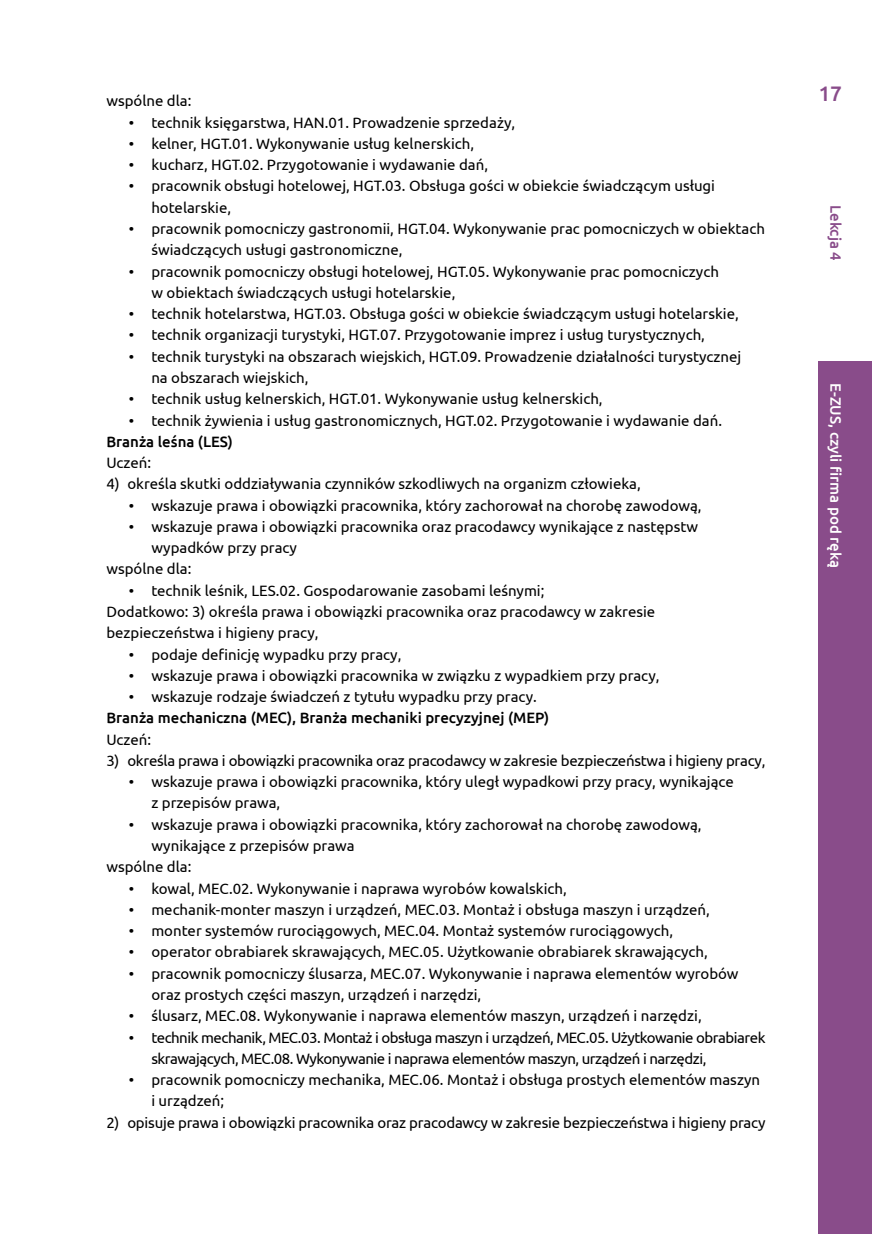
<style>
.page{position:relative;width:872px;height:1234px;background:#fff}
.page>*{position:absolute;margin:0;border:0;box-sizing:border-box;transform-origin:0 0}
.t1{font:500 21px "Ubuntu";color:#894c8a}
.Podstawowy{font:15px/21.3px "Ubuntu";color:#000}
._1{font:15px "Ubuntu";letter-spacing:-.015em;color:#000}
.Podstawowy-2{font:15px/21.3px "Ubuntu";letter-spacing:-.03em;color:#000}
.Podstawowy-3{font:500 15px "Ubuntu";color:#000}
.t2{font:500 15px "Ubuntu";color:#fff}
.t3{font:500 15px "Ubuntu";letter-spacing:-.005em;color:#894c8a}
</style>
<div class="page">
<div style="left:819px;top:361px;width:53px;height:872px;background:#894c8a"></div>
<p class="Podstawowy" style="left:106px;top:90px;width:87px">wspólne dla:</p>
<p class="Podstawowy" style="left:129px;top:111px;width:388px">• technik księgarstwa, HAN.01. Prowadzenie sprzedaży,</p>
<p class="Podstawowy" style="left:129px;top:132px;width:347px">• kelner, HGT.01. Wykonywanie usług kelnerskich,</p>
<p class="Podstawowy" style="left:129px;top:154px;width:361px">• kucharz, HGT.02. Przygotowanie i wydawanie dań,</p>
<p class="Podstawowy" style="left:151px;top:175px;width:565px;text-indent:-22px">• pracownik obsługi hotelowej, HGT.03. Obsługa gości w obiekcie świadczącym usługi hotelarskie,</p>
<p class="Podstawowy" style="left:151px;top:217px;width:615px;text-indent:-22px">• pracownik pomocniczy gastronomii, HGT.04. Wykonywanie prac pomocniczych w obiektach świadczących usługi gastronomiczne,</p>
<p class="Podstawowy" style="left:151px;top:260px;width:569px;text-indent:-22px">• pracownik pomocniczy obsługi hotelowej, HGT.05. Wykonywanie prac pomocniczych w obiektach świadczących usługi hotelarskie,</p>
<p class="Podstawowy" style="left:129px;top:302px;width:611px">• technik hotelarstwa, HGT.03. Obsługa gości w obiekcie świadczącym usługi hotelarskie,</p>
<p class="Podstawowy" style="left:129px;top:324px;width:577px">• technik organizacji turystyki, HGT.07. Przygotowanie imprez i usług turystycznych,</p>
<p class="Podstawowy" style="left:151px;top:345px;width:591px;text-indent:-22px">• technik turystyki na obszarach wiejskich, HGT.09. Prowadzenie działalności turystycznej na obszarach wiejskich,</p>
<p class="Podstawowy" style="left:129px;top:387px;width:475px">• technik usług kelnerskich, HGT.01. Wykonywanie usług kelnerskich,</p>
<p class="Podstawowy" style="left:129px;top:409px;width:594px">• technik żywienia i usług gastronomicznych, HGT.02. Przygotowanie i wydawanie dań.</p>
<p class="Podstawowy-3" style="left:106px;top:432px;width:128px">Branża leśna (LES)</p>
<p class="Podstawowy" style="left:106px;top:451px;width:46px">Uczeń:</p>
<p class="_1" style="left:106px;top:475px;width:536px">4) określa skutki oddziaływania czynników szkodliwych na organizm człowieka,</p>
<p class="Podstawowy" style="left:129px;top:494px;width:574px">• wskazuje prawa i obowiązki pracownika, który zachorował na chorobę zawodową,</p>
<p class="Podstawowy" style="left:151px;top:515px;width:548px;text-indent:-22px">• wskazuje prawa i obowiązki pracownika oraz pracodawcy wynikające z następstw wypadków przy pracy</p>
<p class="Podstawowy" style="left:106px;top:558px;width:87px">wspólne dla:</p>
<p class="Podstawowy" style="left:129px;top:579px;width:417px">• technik leśnik, LES.02. Gospodarowanie zasobami leśnymi;</p>
<p class="Podstawowy" style="left:106px;top:600px;width:550px">Dodatkowo: 3) określa prawa i obowiązki pracownika oraz pracodawcy w zakresie bezpieczeństwa i higieny pracy,</p>
<p class="Podstawowy" style="left:129px;top:643px;width:274px">• podaje definicję wypadku przy pracy,</p>
<p class="Podstawowy" style="left:129px;top:664px;width:532px">• wskazuje prawa i obowiązki pracownika w związku z wypadkiem przy pracy,</p>
<p class="Podstawowy" style="left:129px;top:685px;width:409px">• wskazuje rodzaje świadczeń z tytułu wypadku przy pracy.</p>
<p class="Podstawowy-3" style="left:106px;top:708px;width:444px">Branża mechaniczna (MEC), Branża mechaniki precyzyjnej (MEP)</p>
<p class="Podstawowy" style="left:106px;top:728px;width:46px">Uczeń:</p>
<p class="_1" style="left:106px;top:751px;width:660px">3) określa prawa i obowiązki pracownika oraz pracodawcy w zakresie bezpieczeństwa i higieny pracy,</p>
<p class="Podstawowy" style="left:151px;top:770px;width:584px;text-indent:-22px">• wskazuje prawa i obowiązki pracownika, który uległ wypadkowi przy pracy, wynikające z przepisów prawa,</p>
<p class="Podstawowy" style="left:151px;top:813px;width:551px;text-indent:-22px">• wskazuje prawa i obowiązki pracownika, który zachorował na chorobę zawodową, wynikające z przepisów prawa</p>
<p class="Podstawowy" style="left:106px;top:855px;width:87px">wspólne dla:</p>
<p class="Podstawowy" style="left:129px;top:876px;width:439px">• kowal, MEC.02. Wykonywanie i naprawa wyrobów kowalskich,</p>
<p class="Podstawowy" style="left:129px;top:898px;width:582px">• mechanik-monter maszyn i urządzeń, MEC.03. Montaż i obsługa maszyn i urządzeń,</p>
<p class="Podstawowy" style="left:129px;top:919px;width:546px">• monter systemów rurociągowych, MEC.04. Montaż systemów rurociągowych,</p>
<p class="Podstawowy" style="left:129px;top:940px;width:580px">• operator obrabiarek skrawających, MEC.05. Użytkowanie obrabiarek skrawających,</p>
<p class="Podstawowy" style="left:151px;top:962px;width:589px;text-indent:-22px">• pracownik pomocniczy ślusarza, MEC.07. Wykonywanie i naprawa elementów wyrobów oraz prostych części maszyn, urządzeń i narzędzi,</p>
<p class="Podstawowy" style="left:129px;top:1004px;width:574px">• ślusarz, MEC.08. Wykonywanie i naprawa elementów maszyn, urządzeń i narzędzi,</p>
<p class="Podstawowy-2" style="left:151px;top:1025px;width:616px;text-indent:-22px">• technik mechanik, MEC.03. Montaż i obsługa maszyn i urządzeń, MEC.05. Użytkowanie obrabiarek skrawających, MEC.08. Wykonywanie i naprawa elementów maszyn, urządzeń i narzędzi,</p>
<p class="Podstawowy" style="left:151px;top:1068px;width:610px;text-indent:-22px">• pracownik pomocniczy mechanika, MEC.06. Montaż i obsługa prostych elementów maszyn i urządzeń;</p>
<p class="_1" style="left:106px;top:1112px;width:661px">2) opisuje prawa i obowiązki pracownika oraz pracodawcy w zakresie bezpieczeństwa i higieny pracy</p>
<h1 class="t1" style="left:818px;top:81px;width:25px">17</h1>
<p class="t3" style="left:845px;top:205px;width:57px;rotate:90deg">Lekcja 4</p>
<p class="t2" style="left:845px;top:383px;width:186px;rotate:90deg">E-ZUS, czyli firma pod ręką</p>
</div>
